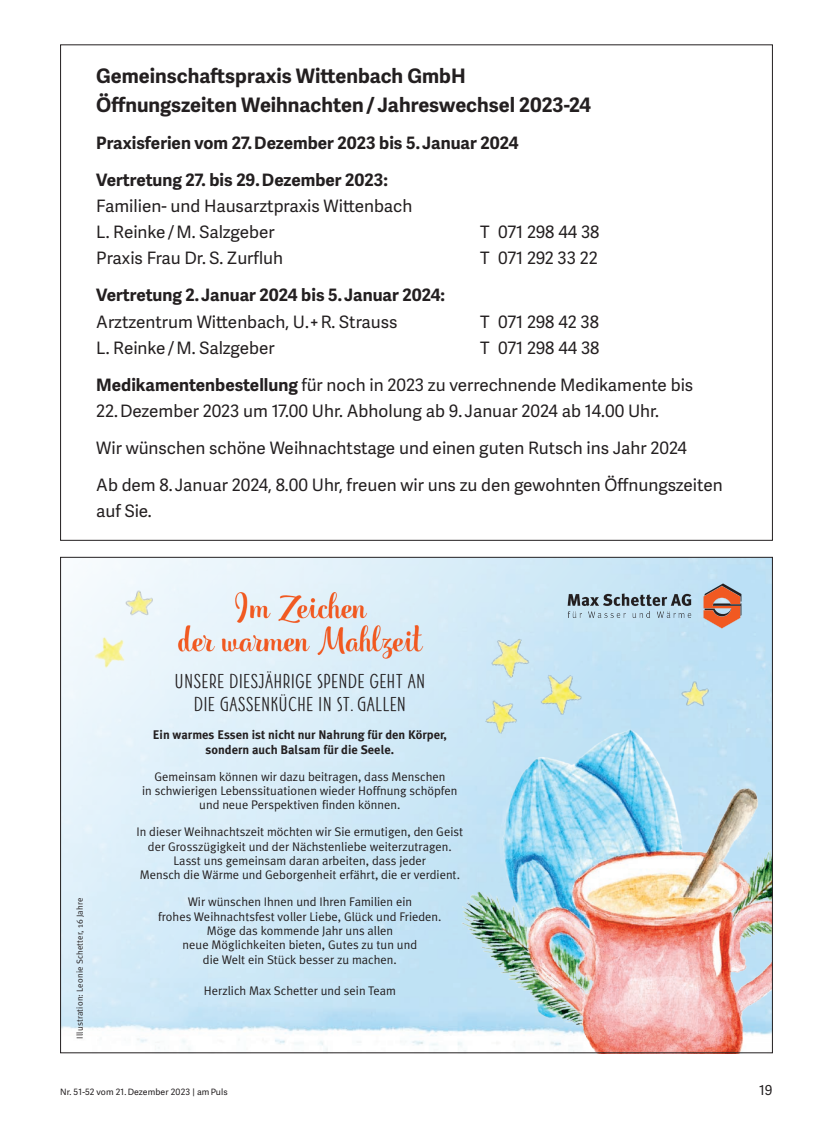
<style>
.page{position:relative;width:833px;height:1134px;background:#fff}
.page>*{position:absolute;margin:0;border:0;box-sizing:border-box;transform-origin:0 0}
.t1{font:800 36.25px/33.4px "Photo Wall";color:#f15921;text-align:center}
.t2{font:700 20px/28.5px "Adelle Sans";color:#231f20}
.t3{font:500 20px/22.5px "Photo Wall Sans";letter-spacing:.01em;color:#231f20;text-align:center}
.t4{font:17.12px/36.9px "Adelle Sans";color:#231f20}
.t5{font:700 17.12px/36.9px "Adelle Sans";color:#231f20}
.t6{font:13.75px "Adelle Sans";color:#231f20}
.t7{font:12.5px/14.4px "Meta Plus";color:#231f20;text-align:center}
.t8{font:700 12.5px/14.4px "Meta Plus";color:#231f20;text-align:center}
.t9{font:8.75px "Meta Plus";letter-spacing:.02em;color:#231f20}
.t10{font:8.75px "Adelle Sans";letter-spacing:.01em;color:#231f20}
.s1{font-weight:700}
</style>
<div class="page">
<svg style="left:62px;top:559px;width:708px;height:492px;background:#d7ecf8"></svg>
<svg style="left:703px;top:583px;width:38px;height:45px;background:#c6836d"></svg>
<svg style="left:567px;top:593px;width:124px;height:25px;background:#9bb0bd"></svg>
<img style="left:451px;top:601px;width:151px;height:116px">
<img style="left:120px;top:586px;width:48px;height:40px">
<img style="left:676px;top:676px;width:48px;height:41px">
<img style="left:83px;top:622px;width:67px;height:59px">
<img style="left:397px;top:717px;width:373px;height:334px">
<h2 class="t2" style="left:96px;top:62px;width:496px">Gemeinschaftspraxis Wittenbach GmbH<br>Öffnungszeiten Weihnachten / Jahreswechsel 2023-24</h2>
<h3 class="t5" style="left:96px;top:125px;width:424px">Praxisferien vom 27. Dezember 2023 bis 5. Januar 2024<br>Vertretung 27. bis 29. Dezember 2023:</h3>
<h3 class="t4" style="left:96px;top:193px;width:317px;line-height:26.2px">Familien- und Hausarztpraxis Wittenbach<br>L. Reinke / M. Salzgeber</h3>
<h3 class="t4" style="left:480px;top:214px;width:121px">T 071 298 44 38</h3>
<h3 class="t4" style="left:96px;top:240px;width:188px">Praxis Frau Dr. S. Zurfluh</h3>
<h3 class="t4" style="left:480px;top:240px;width:119px">T 071 292 33 22</h3>
<h3 class="t5" style="left:96px;top:277px;width:350px">Vertretung 2. Januar 2024 bis 5. Januar 2024:</h3>
<h3 class="t4" style="left:96px;top:304px;width:303px">Arztzentrum Wittenbach, U.+R. Strauss</h3>
<h3 class="t4" style="left:480px;top:304px;width:120px">T 071 298 42 38</h3>
<h3 class="t4" style="left:96px;top:330px;width:180px">L. Reinke / M. Salzgeber</h3>
<h3 class="t4" style="left:96px;top:330px;width:598px;text-indent:384px">T 071 298 44 38<br><span class="s1">Medikamentenbestellung</span> für noch in 2023 zu verrechnende Medikamente bis</h3>
<h3 class="t4" style="left:96px;top:393px;width:628px">22. Dezember 2023 um 17.00 Uhr. Abholung ab 9. Januar 2024 ab 14.00 Uhr.<br>Wir wünschen schöne Weihnachtstage und einen guten Rutsch ins Jahr 2024<br>Ab dem 8. Januar 2024, 8.00 Uhr, freuen wir uns zu den gewohnten Öffnungszeiten</h3>
<h3 class="t4" style="left:96px;top:493px;width:57px">auf Sie.</h3>
<p class="t9" style="left:75px;top:1038px;width:142px;rotate:-90deg">Illustration: Leonie Schetter, 16 Jahre</p>
<h1 class="t1" style="left:178px;top:593px;width:246px">Im Zeichen<br>der warmen Mahlzeit</h1>
<h2 class="t3" style="left:175px;top:669px;width:252px">UNSERE DIESJÄHRIGE SPENDE GEHT AN<br>DIE GASSENKÜCHE IN ST. GALLEN</h2>
<p class="t8" style="left:153px;top:728px;width:295px">Ein warmes Essen ist nicht nur Nahrung für den Körper, sondern auch Balsam für die Seele.</p>
<p class="t7" style="left:142px;top:769px;width:317px">Gemeinsam können wir dazu beitragen, dass Menschen<br>in schwierigen Lebenssituationen wieder Hoffnung schöpfen und neue Perspektiven finden können.</p>
<p class="t7" style="left:137px;top:824px;width:328px">In dieser Weihnachtszeit möchten wir Sie ermutigen, den Geist der Grosszügigkeit und der Nächstenliebe weiterzutragen.<br>Lasst uns gemeinsam daran arbeiten, dass jeder<br>Mensch die Wärme und Geborgenheit erfährt, die er verdient.</p>
<p class="t7" style="left:158px;top:894px;width:285px">Wir wünschen Ihnen und Ihren Familien ein<br>frohes Weihnachtsfest voller Liebe, Glück und Frieden.<br>Möge das kommende Jahr uns allen<br>neue Möglichkeiten bieten, Gutes zu tun und<br>die Welt ein Stück besser zu machen.</p>
<p class="t7" style="left:204px;top:983px;width:193px">Herzlich Max Schetter und sein Team</p>
<p class="t10" style="left:60px;top:1087px;width:169px">Nr. 51-52 vom 21. Dezember 2023 | am Puls</p>
<p class="t6" style="left:759px;top:1082px;width:15px">19</p>
</div>
